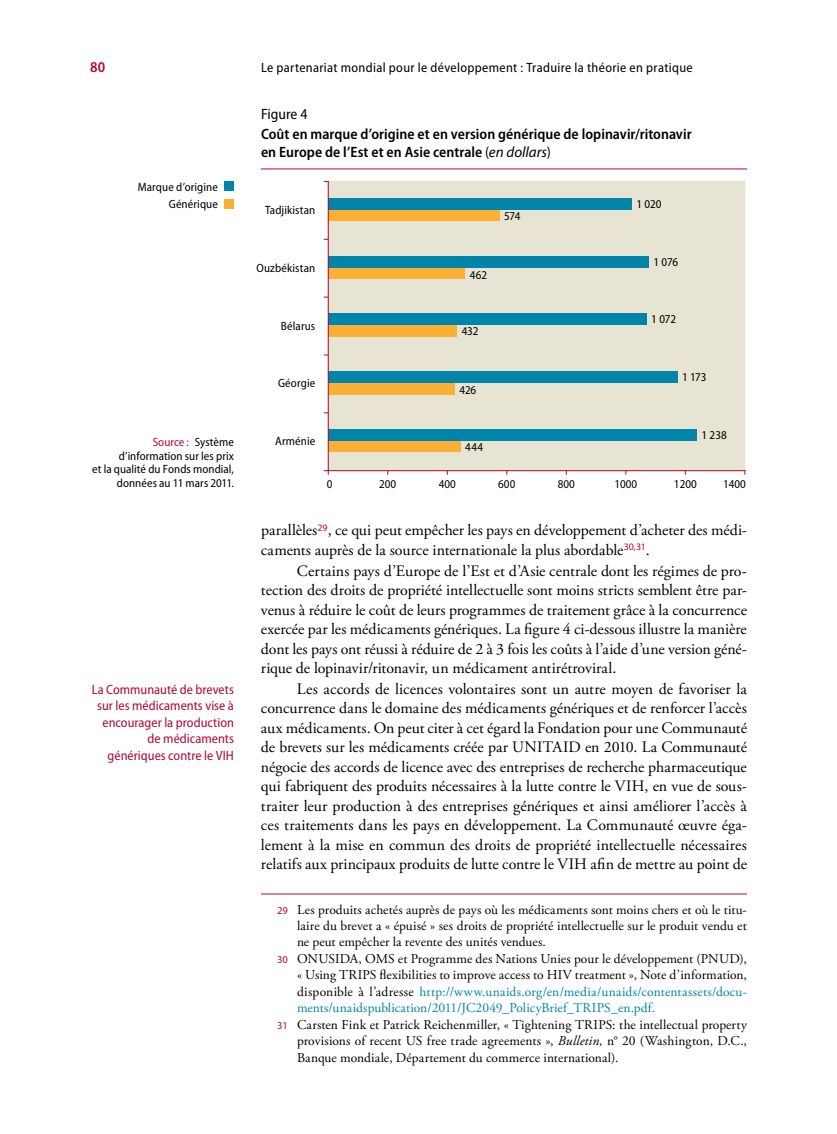
<style>
.page{position:relative;width:837px;height:1134px;background:#fff}
.page>*{position:absolute;margin:0;border:0;box-sizing:border-box;transform-origin:0 0}
.t1{font:15.9px/19.5px "Adobe Garamond Pro";letter-spacing:-.005em;color:#000;text-align:justify}
.t2{font:600 semi-condensed 15px/18px "Myriad Pro";letter-spacing:.005em;color:#000}
.t3{font:semi-condensed 15px "Myriad Pro";color:#000}
.t4{font:600 semi-condensed 15px "Myriad Pro";color:#b30838}
.t5{font:13.5px "Adobe Garamond Pro";letter-spacing:.005em;color:#000}
.t6{font:13.5px "Adobe Garamond Pro";letter-spacing:.015em;color:#0084a9}
.t7{font:semi-condensed 13.5px/16.5px "Myriad Pro";color:#b30838;text-align:right}
.t8{font:semi-condensed 13.5px "Myriad Pro";letter-spacing:.025em;color:#000}
.t9{font:semi-condensed 12px/13.5px "Myriad Pro";letter-spacing:.005em;color:#000;text-align:right}
.s1{color:#b30838}
.s2{font-weight:400}
.s3{font-weight:400;font-style:italic;font-stretch:normal}
.s4{font-family:"Myriad Pro";font-size:10.5px;color:#b30838}
.s5{color:#000}
.s6{font-style:italic}
</style>
<div class="page">
<div style="left:328px;top:181px;width:417px;height:290px;background:#e7e4d3"></div>
<hr style="left:328px;top:470px;width:417px;height:1px;background:#b30838">
<div style="left:328px;top:440px;width:133px;height:12px;background:#fbaf34"></div>
<div style="left:328px;top:429px;width:369px;height:11px;background:#0084a9"></div>
<div style="left:328px;top:383px;width:127px;height:12px;background:#fbaf34"></div>
<div style="left:328px;top:372px;width:350px;height:11px;background:#0084a9"></div>
<div style="left:328px;top:325px;width:129px;height:11px;background:#fbaf34"></div>
<div style="left:328px;top:313px;width:319px;height:12px;background:#0084a9"></div>
<div style="left:328px;top:268px;width:137px;height:11px;background:#fbaf34"></div>
<div style="left:328px;top:256px;width:321px;height:12px;background:#0084a9"></div>
<div style="left:328px;top:209px;width:171px;height:12px;background:#fbaf34"></div>
<div style="left:328px;top:198px;width:304px;height:11px;background:#0084a9"></div>
<div style="left:224px;top:181px;width:10px;height:10px;background:#0084a9"></div>
<div style="left:224px;top:199px;width:10px;height:9px;background:#fbaf34"></div>
<svg style="left:324px;top:470px;width:5px;height:5px"></svg>
<hr style="left:328px;top:181px;width:1px;height:290px;background:#b30838">
<hr style="left:261px;top:894px;width:486px;height:1px;background:#b30838">
<hr style="left:261px;top:169px;width:486px;height:1px;background:#b30838">
<p class="t4" style="left:90px;top:59px;width:17px">80</p>
<p class="t8" style="left:261px;top:60px;width:433px">Le partenariat mondial pour le développement : Traduire la théorie en pratique</p>
<p class="t9" style="left:138px;top:178px;width:82px;line-height:17.5px">Marque d’origine<br>Générique</p>
<p class="t9" style="left:92px;top:436px;width:143px"><span class="s1">Source :</span> Système d’information sur les prix<br>et la qualité du Fonds mondial, données au 11 mars 2011.</p>
<p class="t7" style="left:92px;top:681px;width:144px">La Communauté de brevets sur les médicaments vise à encourager la production de médicaments génériques contre le VIH</p>
<p class="t3" style="left:261px;top:106px;width:48px">Figure 4</p>
<p class="t2" style="left:261px;top:125px;width:432px">Coût en marque d’origine et en version générique de lopinavir/ritonavir en Europe de l’Est et en Asie centrale <span class="s2">(</span><span class="s3">en dollars</span><span class="s2">)</span></p>
<p class="t9" style="left:265px;top:203px;width:52px">Tadjikistan</p>
<p class="t9" style="left:504px;top:209px;width:18px">574</p>
<p class="t9" style="left:636px;top:197px;width:26px">1 020</p>
<p class="t9" style="left:257px;top:261px;width:60px">Ouzbékistan</p>
<p class="t9" style="left:470px;top:268px;width:19px">462</p>
<p class="t9" style="left:654px;top:255px;width:26px">1 076</p>
<p class="t9" style="left:281px;top:319px;width:36px">Bélarus</p>
<p class="t9" style="left:462px;top:325px;width:18px">432</p>
<p class="t9" style="left:651px;top:313px;width:27px">1 072</p>
<p class="t9" style="left:278px;top:377px;width:39px">Géorgie</p>
<p class="t9" style="left:460px;top:384px;width:18px">426</p>
<p class="t9" style="left:682px;top:371px;width:26px">1 173</p>
<p class="t9" style="left:275px;top:435px;width:42px">Arménie</p>
<p class="t9" style="left:465px;top:440px;width:19px">444</p>
<p class="t9" style="left:702px;top:428px;width:27px">1 238</p>
<p class="t9" style="left:327px;top:478px;width:7px">0</p>
<p class="t9" style="left:379px;top:478px;width:19px">200</p>
<p class="t9" style="left:439px;top:478px;width:19px">400</p>
<p class="t9" style="left:498px;top:478px;width:19px">600</p>
<p class="t9" style="left:558px;top:478px;width:19px">800</p>
<p class="t9" style="left:614px;top:478px;width:24px">1000</p>
<p class="t9" style="left:674px;top:478px;width:24px">1200</p>
<p class="t9" style="left:723px;top:478px;width:24px">1400</p>
<p class="t1" style="left:261px;top:521px;width:487px">parallèles<sup>29</sup>, ce qui peut empêcher les pays en développement d’acheter des médi&shy;caments auprès de la source internationale la plus abordable<sup>30,31</sup>.</p>
<p class="t1" style="left:261px;top:561px;width:487px;text-indent:36px">Certains pays d’Europe de l’Est et d’Asie centrale dont les régimes de pro&shy;tection des droits de propriété intellectuelle sont moins stricts semblent être par&shy;venus à réduire le coût de leurs programmes de traitement grâce à la concurrence exercée par les médicaments génériques. La figure 4 ci-dessous illustre la manière dont les pays ont réussi à réduire de 2 à 3 fois les coûts à l’aide d’une version géné&shy;rique de lopinavir/ritonavir, un médicament antirétroviral.</p>
<p class="t1" style="left:261px;top:680px;width:487px;text-indent:36px">Les accords de licences volontaires sont un autre moyen de favoriser la concurrence dans le domaine des médicaments génériques et de renforcer l’accès aux médicaments. On peut citer à cet égard la Fondation pour une Communauté de brevets sur les médicaments créée par UNITAID en 2010. La Communauté négocie des accords de licence avec des entreprises de recherche pharmaceutique qui fabriquent des produits nécessaires à la lutte contre le VIH, en vue de sous&shy;traiter leur production à des entreprises génériques et ainsi améliorer l’accès à ces traitements dans les pays en développement. La Communauté œuvre éga&shy;lement à la mise en commun des droits de propriété intellectuelle nécessaires relatifs aux principaux produits de lutte contre le VIH afin de mettre au point de</p>
<p class="t5" style="left:277px;top:901px;width:471px"><span class="s4">29</span> Les produits achetés auprès de pays où les médicaments sont moins chers et où le titu-</p>
<p class="t5" style="left:297px;top:918px;width:451px">laire du brevet a « épuisé » ses droits de propriété intellectuelle sur le produit vendu et</p>
<p class="t5" style="left:297px;top:934px;width:250px">ne peut empêcher la revente des unités vendues.</p>
<p class="t5" style="left:277px;top:951px;width:471px"><span class="s4">30</span> ONUSIDA, OMS et Programme des Nations Unies pour le développement (PNUD),</p>
<p class="t5" style="left:297px;top:967px;width:451px">« Using TRIPS flexibilities to improve access to HIV treatment », Note d’information,</p>
<p class="t6" style="left:297px;top:984px;width:451px"><span class="s5">disponible à l’adresse</span> http://www.unaids.org/en/media/unaids/contentassets/docu-</p>
<p class="t6" style="left:297px;top:1000px;width:360px">ments/unaidspublication/2011/JC2049_PolicyBrief_TRIPS_en.pdf.</p>
<p class="t5" style="left:277px;top:1017px;width:471px"><span class="s4">31</span> Carsten Fink et Patrick Reichenmiller, « Tightening TRIPS: the intellectual property</p>
<p class="t5" style="left:297px;top:1033px;width:452px">provisions of recent US free trade agreements », <span class="s6">Bulletin,</span> n° 20 (Washington, D.C.,</p>
<p class="t5" style="left:297px;top:1050px;width:323px">Banque mondiale, Département du commerce international).</p>
</div>
